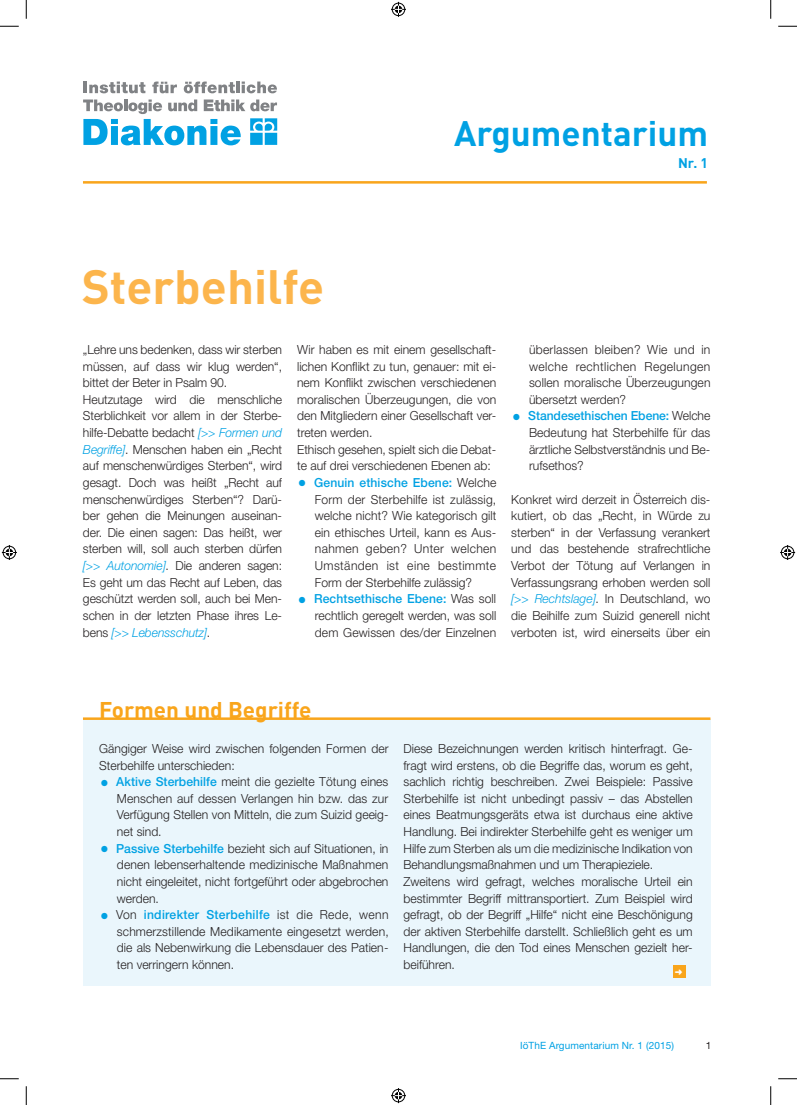
<style>
.page{position:relative;width:797px;height:1105px;background:#fff}
.page>*{position:absolute;margin:0;border:0;box-sizing:border-box;transform-origin:0 0}
.t1{font:700 47.62px "DIN Pro";color:#fcb54c}
.t2{font:700 35px "DIN Pro";color:#00a1e3}
.t3{font:700 22.5px "DIN Pro";color:#f9a51b}
.t4{font:700 13.88px "DIN Pro";color:#00a1e3}
.t5{font:300 12.5px/16.6px "Helvetica Neue";color:#231f20;text-align:justify}
.t6{font:10px "Helvetica Neue";letter-spacing:.01em;color:#00a1e3}
.t7{font:10px "Helvetica Neue";color:#231f20}
.s1{font-style:italic;color:#00a1e3}
.s2{color:#00a1e3}
.s3{font-weight:500;color:#00a1e3}
</style>
<div class="page">
<div style="left:83px;top:720px;width:627px;height:266px;background:#eaf6fc"></div>
<svg style="left:84px;top:82px;width:61px;height:11px"></svg>
<svg style="left:152px;top:82px;width:25px;height:11px"></svg>
<svg style="left:184px;top:82px;width:93px;height:11px"></svg>
<svg style="left:83px;top:100px;width:194px;height:45px"></svg>
<hr style="left:83px;top:717px;width:627px;height:3px;background:#f9a51b">
<hr style="left:83px;top:181px;width:624px;height:3px;background:#f9a51b">
<div style="left:673px;top:965px;width:12px;height:12px;background:#f9a51b"></div>
<svg style="left:0;top:25px;width:19px;height:2px"></svg>
<svg style="left:778px;top:25px;width:19px;height:2px"></svg>
<svg style="left:0;top:1078px;width:19px;height:1px"></svg>
<svg style="left:778px;top:1078px;width:19px;height:1px"></svg>
<svg style="left:25px;top:0;width:2px;height:19px"></svg>
<svg style="left:25px;top:1086px;width:2px;height:19px"></svg>
<svg style="left:770px;top:0;width:1px;height:19px"></svg>
<svg style="left:770px;top:1086px;width:1px;height:19px"></svg>
<svg style="left:391px;top:2px;width:15px;height:15px"></svg>
<svg style="left:391px;top:1088px;width:15px;height:15px"></svg>
<svg style="left:2px;top:545px;width:15px;height:15px"></svg>
<svg style="left:780px;top:545px;width:15px;height:15px"></svg>
<h1 class="t1" style="left:82px;top:255px;width:244px">Sterbehilfe</h1>
<h2 class="t2" style="left:454px;top:109px;width:255px">Argumentarium</h2>
<p class="t4" style="left:678px;top:153px;width:31px">Nr. 1</p>
<p class="t5" style="left:83px;top:341px;width:201px;text-align:left">„Lehre uns bedenken, dass wir sterben müssen, auf dass wir klug werden“, bittet der Beter in Psalm 90.<br>Heutzutage wird die menschliche Sterblichkeit vor allem in der Sterbe&shy;hilfe-Debatte bedacht <span class="s1">[&gt;&gt; Formen und Begriffe]</span>. Menschen haben ein „Recht auf menschenwürdiges Sterben“, wird gesagt. Doch was heißt „Recht auf menschenwürdiges Sterben“? Darü&shy;ber gehen die Meinungen auseinan&shy;der. Die einen sagen: Das heißt, wer sterben will, soll auch sterben dürfen <span class="s1">[&gt;&gt; Autonomie]</span>. Die anderen sagen:<br>Es geht um das Recht auf Leben, das geschützt werden soll, auch bei Men&shy;schen in der letzten Phase ihres Le&shy;bens <span class="s1">[&gt;&gt; Lebensschutz]</span>.</p>
<p class="t5" style="left:297px;top:341px;width:201px;text-align:left">Wir haben es mit einem gesellschaft&shy;lichen Konflikt zu tun, genauer: mit ei&shy;nem Konflikt zwischen verschiedenen moralischen Überzeugungen, die von den Mitgliedern einer Gesellschaft ver&shy;treten werden.<br>Ethisch gesehen, spielt sich die Debat&shy;te auf drei verschiedenen Ebenen ab:</p>
<p class="t5" style="left:315px;top:474px;width:183px;text-indent:-16px"><span class="s2">●</span> <span class="s3">Genuin ethische Ebene:</span> Welche Form der Sterbehilfe ist zulässig, welche nicht? Wie kategorisch gilt ein ethisches Urteil, kann es Aus&shy;nahmen geben? Unter welchen Umständen ist eine bestimmte Form der Sterbehilfe zulässig?</p>
<p class="t5" style="left:315px;top:590px;width:183px;text-indent:-16px"><span class="s2">●</span> <span class="s3">Rechtsethische Ebene:</span> Was soll rechtlich geregelt werden, was soll dem Gewissen des/der Einzelnen</p>
<p class="t5" style="left:529px;top:341px;width:183px">überlassen bleiben? Wie und in welche rechtlichen Regelungen sollen moralische Überzeugungen übersetzt werden?</p>
<p class="t5" style="left:529px;top:407px;width:183px;text-indent:-16px"><span class="s2">●</span> <span class="s3">Standesethischen Ebene:</span> Welche Bedeutung hat Sterbehilfe für das ärztliche Selbstverständnis und Be&shy;rufsethos?</p>
<p class="t5" style="left:511px;top:490px;width:201px">Konkret wird derzeit in Österreich dis&shy;kutiert, ob das „Recht, in Würde zu sterben“ in der Verfassung verankert und das bestehende strafrechtliche Verbot der Tötung auf Verlangen in Verfassungsrang erhoben werden soll <span class="s1">[&gt;&gt; Rechtslage]</span>. In Deutschland, wo die Beihilfe zum Suizid generell nicht verboten ist, wird einerseits über ein</p>
<h3 class="t3" style="left:99px;top:694px;width:214px">Formen und Begriffe</h3>
<p class="t5" style="left:99px;top:740px;width:291px">Gängiger Weise wird zwischen folgenden Formen der<br>Sterbehilfe unterschieden:</p>
<p class="t5" style="left:117px;top:773px;width:273px;text-indent:-16px"><span class="s2">●</span> <span class="s3">Aktive Sterbehilfe</span> meint die gezielte Tötung eines Menschen auf dessen Verlangen hin bzw. das zur Verfügung Stellen von Mitteln, die zum Suizid geeig&shy;net sind.</p>
<p class="t5" style="left:117px;top:840px;width:273px;text-indent:-16px"><span class="s2">●</span> <span class="s3">Passive Sterbehilfe</span> bezieht sich auf Situationen, in denen lebenserhaltende medizinische Maßnahmen nicht eingeleitet, nicht fortgeführt oder abgebrochen werden.</p>
<p class="t5" style="left:117px;top:906px;width:273px;text-indent:-16px"><span class="s2">●</span> Von <span class="s3">indirekter Sterbehilfe</span> ist die Rede, wenn schmerzstillende Medikamente eingesetzt werden, die als Nebenwirkung die Lebensdauer des Patien&shy;ten verringern können.</p>
<p class="t5" style="left:403px;top:740px;width:291px;text-align:left">Diese Bezeichnungen werden kritisch hinterfragt. Ge&shy;fragt wird erstens, ob die Begriffe das, worum es geht, sachlich richtig beschreiben. Zwei Beispiele: Passive Sterbehilfe ist nicht unbedingt passiv – das Abstellen eines Beatmungsgeräts etwa ist durchaus eine aktive Handlung. Bei indirekter Sterbehilfe geht es weniger um Hilfe zum Sterben als um die medizinische Indikation von Behandlungsmaßnahmen und um Therapieziele.<br>Zweitens wird gefragt, welches moralische Urteil ein bestimmter Begriff mittransportiert. Zum Beispiel wird gefragt, ob der Begriff „Hilfe“ nicht eine Beschönigung der aktiven Sterbehilfe darstellt. Schließlich geht es um Handlungen, die den Tod eines Menschen gezielt her&shy;beiführen.</p>
<p class="t6" style="left:498px;top:1039px;width:155px">IöThE Argumentarium Nr. 1 (20 5)</p>
<p class="t6" style="left:520px;top:1039px;width:155px">IöThE Argumentarium Nr. 1 (2015)</p>
<p class="t7" style="left:705px;top:1039px;width:7px">1</p>
</div>
